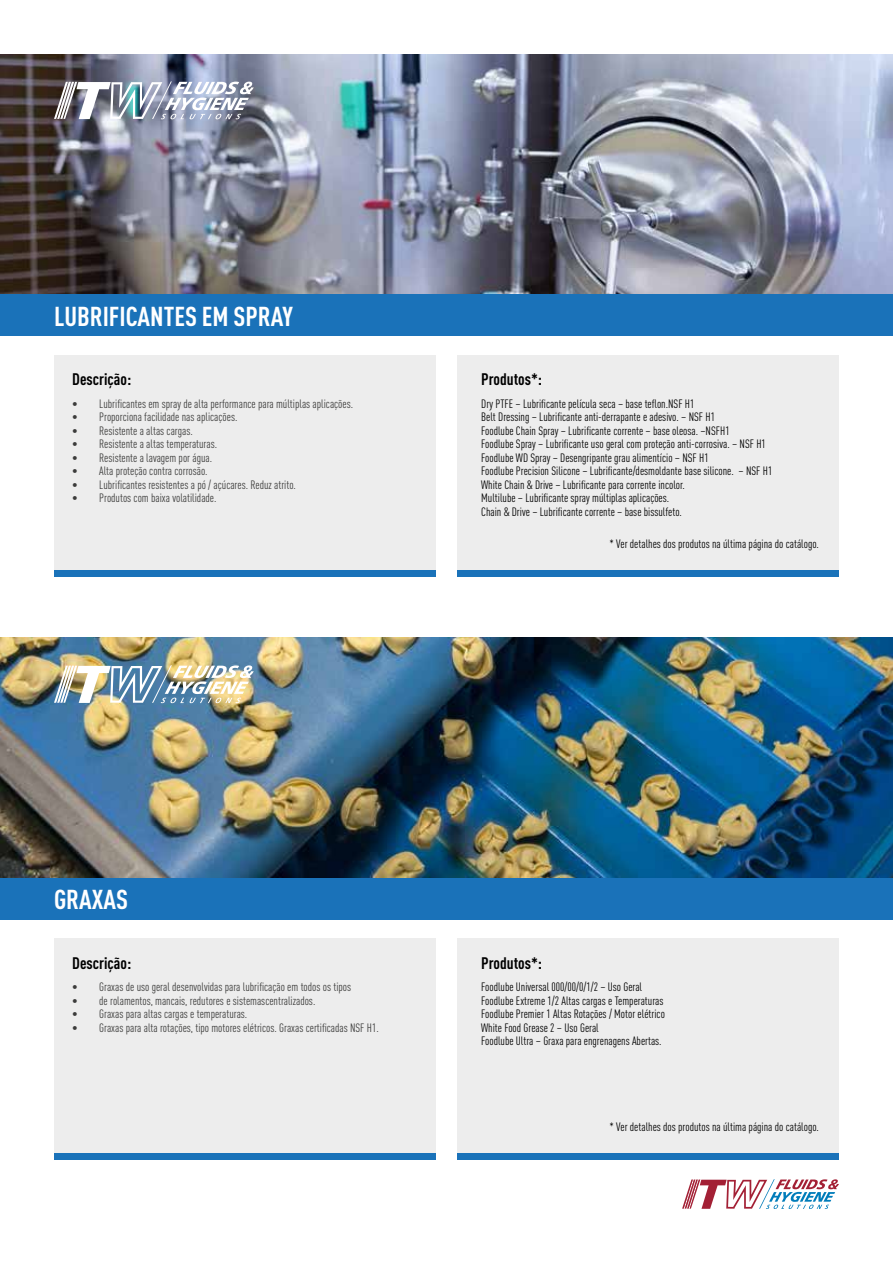
<style>
.page{position:relative;width:893px;height:1263px;background:#fff}
.page>*{position:absolute;margin:0;border:0;box-sizing:border-box;transform-origin:0 0}
.t1{font:700 27px "DIN Cond";color:#fff}
.t2{font:700 16.5px "DIN Cond";color:#000}
.t3{font:12px/13.5px "DIN Cond";color:#000}
.t4{font:12px "DIN Cond";color:#3c3c3b}
</style>
<div class="page">
<img style="left:0;top:54px;width:893px;height:240px">
<div style="left:0;top:294px;width:893px;height:41px;background:#1a72b9"></div>
<img style="left:54px;top:81px;width:200px;height:38px">
<img style="left:0;top:638px;width:893px;height:240px">
<div style="left:0;top:878px;width:893px;height:41px;background:#1a72b9"></div>
<img style="left:54px;top:665px;width:200px;height:38px">
<svg style="left:682px;top:1179px;width:157px;height:30px"></svg>
<div style="left:54px;top:570px;width:381px;height:6px;background:#1a72b9"></div>
<div style="left:54px;top:1153px;width:381px;height:7px;background:#1a72b9"></div>
<div style="left:458px;top:570px;width:381px;height:6px;background:#1a72b9"></div>
<div style="left:458px;top:1153px;width:381px;height:7px;background:#1a72b9"></div>
<div style="left:54px;top:355px;width:381px;height:215px;background:#ededed"></div>
<div style="left:54px;top:938px;width:381px;height:215px;background:#ededed"></div>
<div style="left:458px;top:355px;width:381px;height:215px;background:#ededed"></div>
<div style="left:458px;top:938px;width:381px;height:215px;background:#ededed"></div>
<h1 class="t1" style="left:54px;top:299px;width:240px">LUBRIFICANTES EM SPRAY</h1>
<h2 class="t2" style="left:72px;top:369px;width:61px">Descrição:</h2>
<p class="t4" style="left:72px;top:397px;width:282px">• Lubrificantes em spray de alta performance para múltiplas aplicações.</p>
<p class="t4" style="left:72px;top:410px;width:167px">• Proporciona facilidade nas aplicações.</p>
<p class="t4" style="left:72px;top:424px;width:122px">• Resistente a altas cargas.</p>
<p class="t4" style="left:72px;top:437px;width:146px">• Resistente a altas temperaturas.</p>
<p class="t4" style="left:72px;top:451px;width:141px">• Resistente a lavagem por água.</p>
<p class="t4" style="left:72px;top:464px;width:137px">• Alta proteção contra corrosão.</p>
<p class="t4" style="left:72px;top:478px;width:225px">• Lubrificantes resistentes a pó / açúcares. Reduz atrito.</p>
<p class="t4" style="left:72px;top:491px;width:146px">• Produtos com baixa volatilidade.</p>
<h2 class="t2" style="left:481px;top:369px;width:62px">Produtos*:</h2>
<p class="t3" style="left:481px;top:397px;width:293px">Dry PTFE – Lubrificante película seca – base teflon.NSF H1<br>Belt Dressing – Lubrificante anti-derrapante e adesivo. – NSF H1<br>Foodlube Chain Spray – Lubrificante corrente – base oleosa. –NSFH1<br>Foodlube Spray – Lubrificante uso geral com proteção anti-corrosiva. – NSF H1<br>Foodlube WD Spray – Desengripante grau alimentício – NSF H1<br>Foodlube Precision Silicone – Lubrificante/desmoldante base silicone. – NSF H1<br>White Chain &amp; Drive – Lubrificante para corrente incolor.<br>Multilube – Lubrificante spray múltiplas aplicações.<br>Chain &amp; Drive – Lubrificante corrente – base bissulfeto.</p>
<p class="t3" style="left:609px;top:536px;width:211px">* Ver detalhes dos produtos na última página do catálogo.</p>
<h1 class="t1" style="left:54px;top:883px;width:76px">GRAXAS</h1>
<h2 class="t2" style="left:72px;top:952px;width:61px">Descrição:</h2>
<p class="t4" style="left:72px;top:980px;width:280px">• Graxas de uso geral desenvolvidas para lubrificação em todos os tipos</p>
<p class="t4" style="left:72px;top:993px;width:245px">• de rolamentos, mancais, redutores e sistemascentralizados.</p>
<p class="t4" style="left:72px;top:1007px;width:177px">• Graxas para altas cargas e temperaturas.</p>
<p class="t4" style="left:72px;top:1020px;width:308px">• Graxas para alta rotações, tipo motores elétricos. Graxas certificadas NSF H1.</p>
<h2 class="t2" style="left:481px;top:952px;width:62px">Produtos*:</h2>
<p class="t3" style="left:481px;top:980px;width:185px">Foodlube Universal 000/00/0/1/2 – Uso Geral Foodlube Extreme 1/2 Altas cargas e Temperaturas Foodlube Premier 1 Altas Rotações / Motor elétrico White Food Grease 2 – Uso Geral<br>Foodlube Ultra – Graxa para engrenagens Abertas.</p>
<p class="t3" style="left:609px;top:1120px;width:211px">* Ver detalhes dos produtos na última página do catálogo.</p>
</div>
